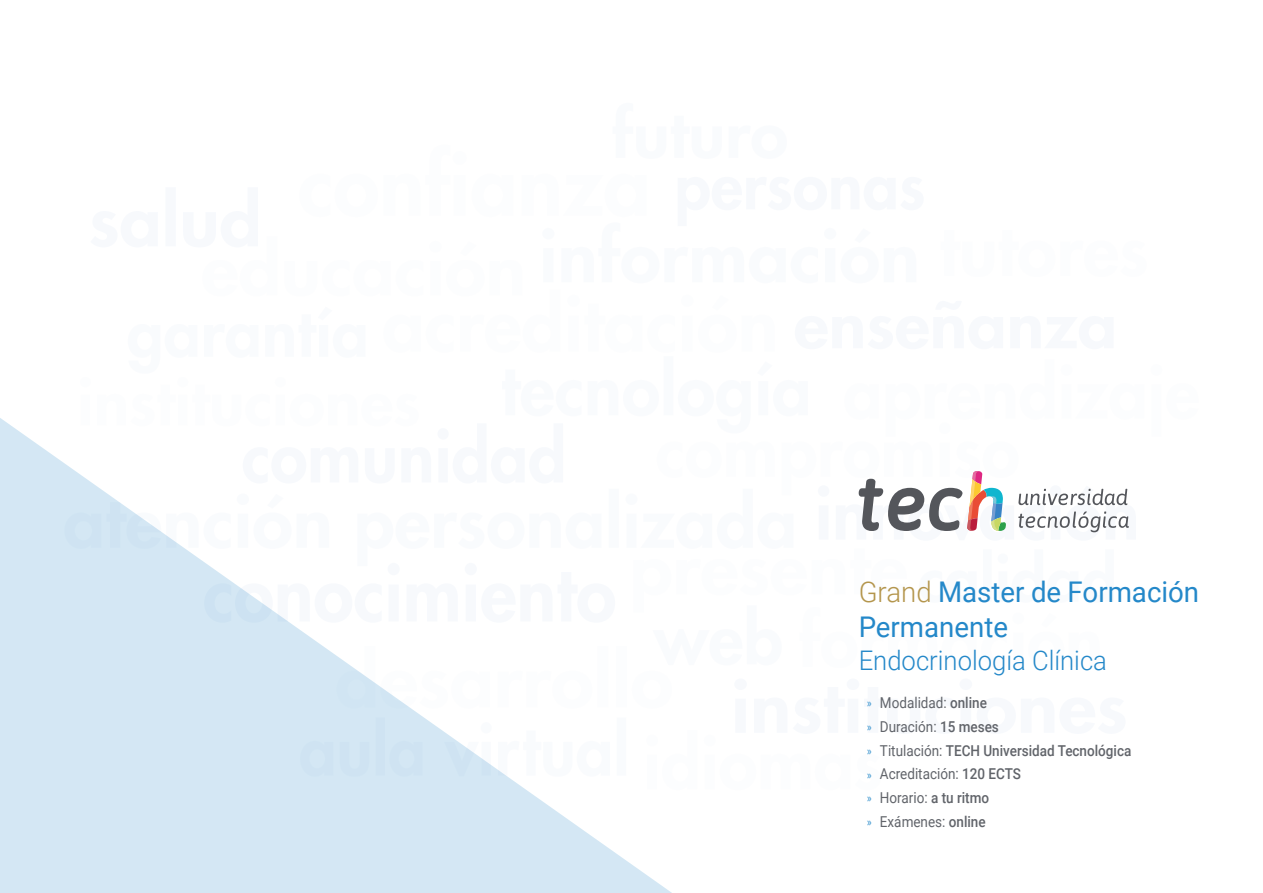
<style>
.page{position:relative;width:1263px;height:893px;background:#fff}
.page>*{position:absolute;margin:0;border:0;box-sizing:border-box;transform-origin:0 0}
.t1{font:28.5px/34.2px "Roboto";color:#2488c9}
.t2{font:300 27px "Roboto";color:#2488c9;scale:.95 1}
.t3{font:15px/23.7px "Roboto";color:#61646a;scale:.9 1}
.s1{font-weight:300;color:#b4964d}
.s2{font-family:"Myriad Pro";font-size:12px;color:#2488c9}
.s3{font-weight:500}
</style>
<div class="page">
<svg style="left:0;top:418px;width:672px;height:475px;background:#d8e9f5"></svg>
<svg style="left:64px;top:418px;width:1065px;height:372px"></svg>
<h1 class="t1" style="left:859px;top:574px;width:342px"><span class="s1">Grand</span> Master de Formación<br>Permanente</h1>
<h2 class="t2" style="left:859px;top:641px;width:263px">Endocrinología Clínica</h2>
<p class="t3" style="left:867px;top:690px;width:295px"><span class="s2">»</span> Modalidad: <span class="s3">online<br></span><span class="s2">»</span> Duración: <span class="s3">15 meses<br></span><span class="s2">»</span> Titulación: <span class="s3">TECH Universidad Tecnológica </span><span class="s2">»</span> Acreditación: <span class="s3">120 ECTS<br></span><span class="s2">»</span> Horario: <span class="s3">a tu ritmo<br></span><span class="s2">»</span> Exámenes: <span class="s3">online</span></p>
</div>
